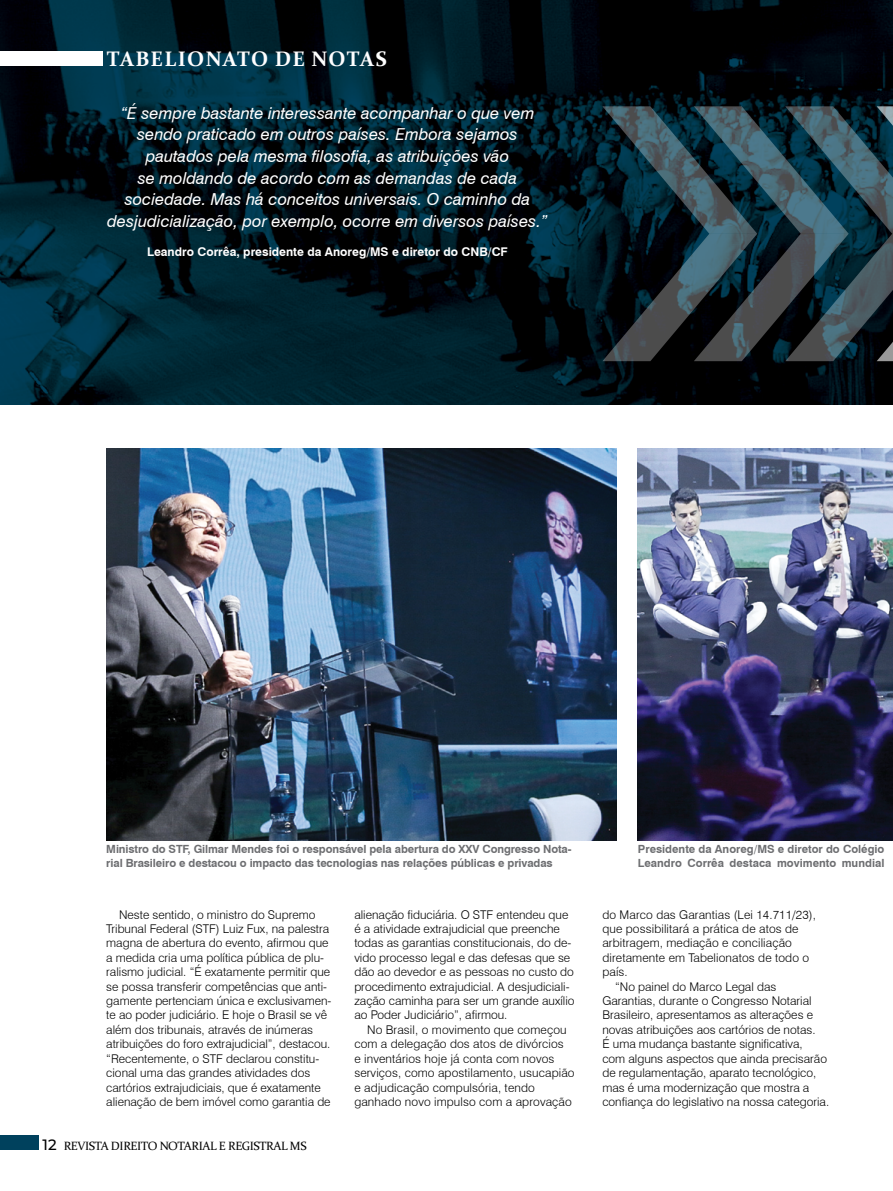
<style>
.page{position:relative;width:893px;height:1191px;background:#fff}
.page>*{position:absolute;margin:0;border:0;box-sizing:border-box;transform-origin:0 0}
.t1{font:700 21px "Constantia";letter-spacing:.06em;color:#fff}
.t2{font:italic 16.5px/21.6px "Swiss 721 BT";color:#fff;text-align:center}
.t3{font:300 12px/14.4px "Swiss 721 BT";color:#000}
.t4{font:700 12px "Swiss 721 BT";color:#fff}
.t5{font:12px "Constantia";letter-spacing:-.03em;color:#000}
.t6{font:700 11.25px/13.5px "Swiss 721 BT";letter-spacing:-.01em;color:#6d6e71}
.s1{font-family:"Montserrat";font-weight:500;font-size:15px}
</style>
<div class="page">
<img style="left:0;top:0;width:893px;height:404px">
<div style="left:0;top:51px;width:102px;height:15px;background:#fff"></div>
<svg style="left:602px;top:106px;width:291px;height:255px;background:#233943"></svg>
<div style="left:0;top:1135px;width:38px;height:15px;background:#00415d"></div>
<img style="left:638px;top:448px;width:255px;height:392px">
<img style="left:106px;top:448px;width:511px;height:392px">
<h1 class="t1" style="left:107px;top:44px;width:281px">TABELIONATO DE NOTAS</h1>
<p class="t2" style="left:107px;top:102px;width:442px">“É sempre bastante interessante acompanhar o que vem sendo praticado em outros países. Embora sejamos pautados pela mesma filosofia, as atribuições vão<br>se moldando de acordo com as demandas de cada sociedade. Mas há conceitos universais. O caminho da desjudicialização, por exemplo, ocorre em diversos países.”</p>
<p class="t4" style="left:147px;top:244px;width:362px">Leandro Corrêa, presidente da Anoreg/MS e diretor do CNB/CF</p>
<p class="t6" style="left:106px;top:842px;width:467px">Ministro do STF, Gilmar Mendes foi o responsável pela abertura do XXV Congresso Nota&shy;rial Brasileiro e destacou o impacto das tecnologias nas relações públicas e privadas</p>
<p class="t3" style="left:106px;top:907px;width:227px;text-indent:13px">Neste sentido, o ministro do Supremo Tribunal Federal (STF) Luiz Fux, na palestra magna de abertura do evento, afirmou que a medida cria uma política pública de plu&shy;ralismo judicial. “É exatamente permitir que se possa transferir competências que anti&shy;gamente pertenciam única e exclusivamen&shy;te ao poder judiciário. E hoje o Brasil se vê além dos tribunais, através de inúmeras atribuições do foro extrajudicial”, destacou. “Recentemente, o STF declarou constitu&shy;cional uma das grandes atividades dos cartórios extrajudiciais, que é exatamente alienação de bem imóvel como garantia de</p>
<p class="t3" style="left:354px;top:907px;width:222px">alienação fiduciária. O STF entendeu que é a atividade extrajudicial que preenche todas as garantias constitucionais, do de&shy;vido processo legal e das defesas que se dão ao devedor e as pessoas no custo do procedimento extrajudicial. A desjudiciali&shy;zação caminha para ser um grande auxílio ao Poder Judiciário”, afirmou.</p>
<p class="t3" style="left:354px;top:1022px;width:222px;text-indent:13px">No Brasil, o movimento que começou com a delegação dos atos de divórcios<br>e inventários hoje já conta com novos serviços, como apostilamento, usucapião e adjudicação compulsória, tendo ganhado novo impulso com a aprovação</p>
<p class="t5" style="left:43px;top:1138px;width:266px"><span class="s1">12</span> REVISTA DIREITO NOTARIAL E REGISTRAL MS</p>
<p class="t6" style="left:638px;top:842px;width:248px">Presidente da Anoreg/MS e diretor do Colégio<br>Leandro Corrêa destaca movimento mundial</p>
<p class="t3" style="left:602px;top:907px;width:215px">do Marco das Garantias (Lei 14.711/23),</p>
<p class="t3" style="left:602px;top:921px;width:198px">que possibilitará a prática de atos de</p>
<p class="t3" style="left:602px;top:936px;width:191px">arbitragem, mediação e conciliação</p>
<p class="t3" style="left:602px;top:950px;width:208px">diretamente em Tabelionatos de todo o</p>
<p class="t3" style="left:602px;top:964px;width:27px">país.</p>
<p class="t3" style="left:615px;top:979px;width:163px">“No painel do Marco Legal das</p>
<p class="t3" style="left:602px;top:993px;width:211px">Garantias, durante o Congresso Notarial</p>
<p class="t3" style="left:602px;top:1008px;width:212px">Brasileiro, apresentamos as alterações e</p>
<p class="t3" style="left:602px;top:1022px;width:215px">novas atribuições aos cartórios de notas.</p>
<p class="t3" style="left:602px;top:1036px;width:202px">É uma mudança bastante significativa,</p>
<p class="t3" style="left:602px;top:1051px;width:226px">com alguns aspectos que ainda precisarão</p>
<p class="t3" style="left:602px;top:1065px;width:215px">de regulamentação, aparato tecnológico,</p>
<p class="t3" style="left:602px;top:1080px;width:208px">mas é uma modernização que mostra a</p>
<p class="t3" style="left:602px;top:1094px;width:228px">confiança do legislativo na nossa categoria.</p>
</div>
